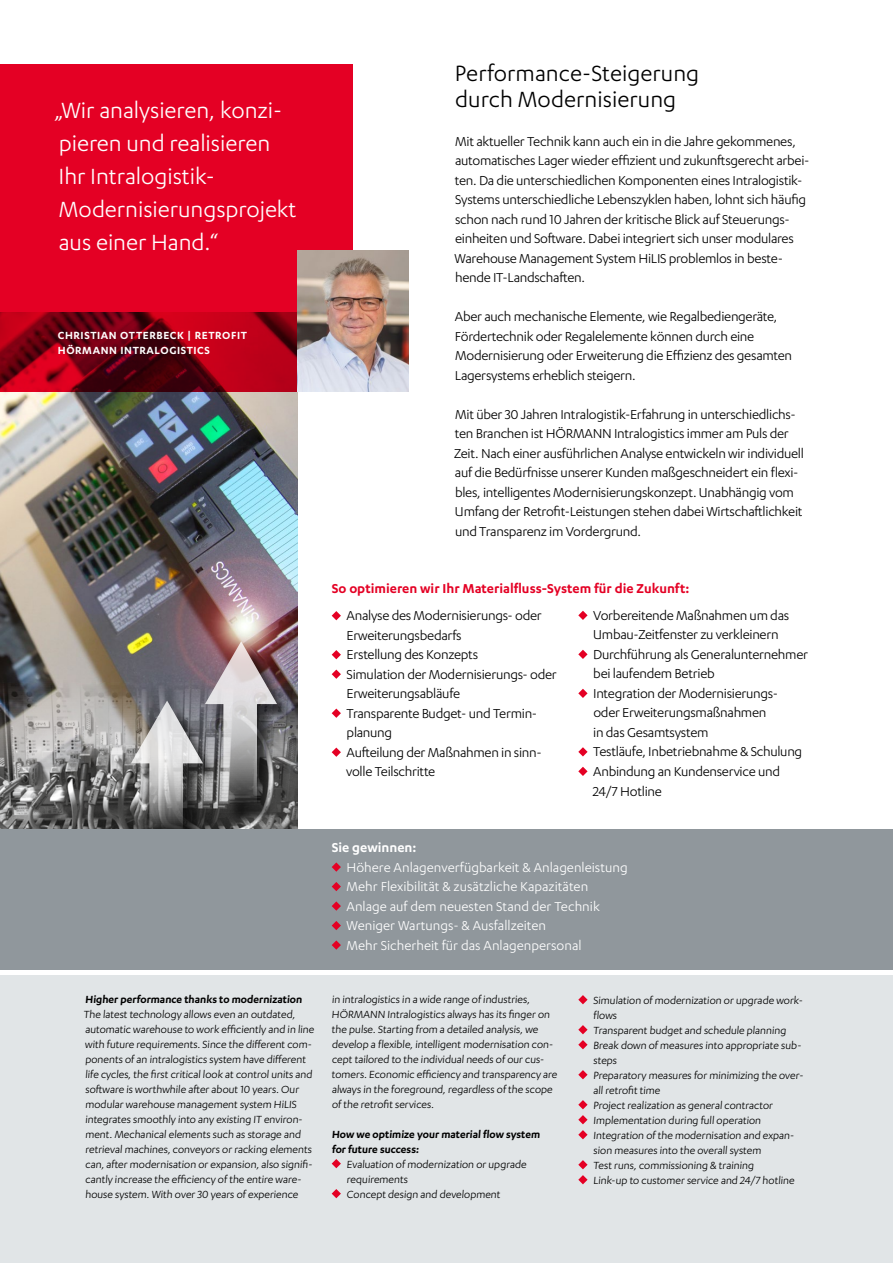
<style>
.page{position:relative;width:893px;height:1263px;background:#fff}
.page>*{position:absolute;margin:0;border:0;box-sizing:border-box;transform-origin:0 0}
.t1{font:25.5px/33px "Karbon";letter-spacing:-.005em;color:#fff}
.t2{font:25.5px/25.5px "Karbon";color:#000}
.t3{font:15px/19.5px "Karbon";letter-spacing:-.02em;color:#000}
.t4{font:15px/19.5px "Karbon";color:#fff}
.t5{font:600 15px "Karbon";color:#e40024}
.t6{font:600 15px "Karbon";color:#fff}
.t7{font:12px/15px "Karbon";letter-spacing:-.01em;color:#000}
.t8{font:600 12px/15px "Karbon";letter-spacing:-.01em;color:#000}
.t9{font:600 12px/15px "Karbon";letter-spacing:.05em;color:#fff}
</style>
<div class="page">
<img style="left:0;top:774px;width:298px;height:55px">
<div style="left:0;top:976px;width:893px;height:287px;background:#e1e5e7"></div>
<img style="left:0;top:391px;width:298px;height:383px">
<svg style="left:0;top:64px;width:353px;height:327px;background:#d00020"></svg>
<svg style="left:332px;top:1159px;width:9px;height:9px"></svg>
<svg style="left:332px;top:1189px;width:9px;height:9px"></svg>
<svg style="left:578px;top:995px;width:10px;height:9px"></svg>
<svg style="left:578px;top:1025px;width:10px;height:9px"></svg>
<svg style="left:578px;top:1040px;width:10px;height:9px"></svg>
<svg style="left:578px;top:1070px;width:10px;height:9px"></svg>
<svg style="left:578px;top:1100px;width:10px;height:9px"></svg>
<svg style="left:578px;top:1115px;width:10px;height:9px"></svg>
<svg style="left:578px;top:1130px;width:10px;height:9px"></svg>
<svg style="left:578px;top:1160px;width:10px;height:9px"></svg>
<svg style="left:578px;top:1175px;width:10px;height:9px"></svg>
<img style="left:298px;top:251px;width:110px;height:140px">
<svg style="left:332px;top:611px;width:9px;height:9px"></svg>
<svg style="left:332px;top:650px;width:9px;height:9px"></svg>
<svg style="left:332px;top:669px;width:9px;height:10px"></svg>
<svg style="left:332px;top:708px;width:9px;height:10px"></svg>
<svg style="left:332px;top:747px;width:9px;height:10px"></svg>
<svg style="left:578px;top:611px;width:10px;height:9px"></svg>
<svg style="left:578px;top:650px;width:10px;height:9px"></svg>
<svg style="left:578px;top:689px;width:10px;height:9px"></svg>
<svg style="left:578px;top:747px;width:10px;height:9px"></svg>
<svg style="left:578px;top:767px;width:10px;height:9px"></svg>
<div style="left:208px;top:645px;width:87px;height:180px;background:#000;opacity:.75"></div>
<svg style="left:131px;top:641px;width:146px;height:188px;background:#878284"></svg>
<div style="left:0;top:829px;width:893px;height:140px;background:#90979c"></div>
<svg style="left:332px;top:862px;width:9px;height:10px"></svg>
<svg style="left:332px;top:882px;width:9px;height:9px"></svg>
<svg style="left:332px;top:901px;width:9px;height:10px"></svg>
<svg style="left:332px;top:921px;width:9px;height:9px"></svg>
<svg style="left:332px;top:940px;width:9px;height:10px"></svg>
<h1 class="t1" style="left:55px;top:93px;width:243px">„Wir analysieren, konzi&shy;pieren und realisieren<br>Ihr Intralogistik-<br>Modernisierungsprojekt aus einer Hand.“</h1>
<p class="t9" style="left:58px;top:327px;width:191px">CHRISTIAN OTTERBECK | RETROFIT<br>HÖRMANN INTRALOGISTICS</p>
<h1 class="t2" style="left:455px;top:60px;width:246px">Performance-Steigerung durch Modernisierung</h1>
<p class="t3" style="left:454px;top:131px;width:357px">Mit aktueller Technik kann auch ein in die Jahre gekommenes, automatisches Lager wieder effizient und zukunftsgerecht arbei&shy;ten. Da die unterschiedlichen Komponenten eines Intralogistik-Systems unterschiedliche Lebenszyklen haben, lohnt sich häufig schon nach rund 10 Jahren der kritische Blick auf Steuerungs&shy;einheiten und Software. Dabei integriert sich unser modulares Warehouse Management System HiLIS problemlos in beste&shy;hende IT-Landschaften.</p>
<p class="t3" style="left:455px;top:306px;width:339px">Aber auch mechanische Elemente, wie Regalbediengeräte, Fördertechnik oder Regalelemente können durch eine Modernisierung oder Erweiterung die Effizienz des gesamten Lagersystems erheblich steigern.</p>
<p class="t3" style="left:454px;top:404px;width:351px">Mit über 30 Jahren Intralogistik-Erfahrung in unterschiedlichs&shy;ten Branchen ist HÖRMANN Intralogistics immer am Puls der Zeit. Nach einer ausführlichen Analyse entwickeln wir individuell auf die Bedürfnisse unserer Kunden maßgeschneidert ein flexi&shy;bles, intelligentes Modernisierungskonzept. Unabhängig vom Umfang der Retrofit-Leistungen stehen dabei Wirtschaftlichkeit und Transparenz im Vordergrund.</p>
<p class="t5" style="left:332px;top:580px;width:359px">So optimieren wir Ihr Materialfluss-System für die Zukunft:</p>
<p class="t3" style="left:346px;top:606px;width:212px">Analyse des Modernisierungs- oder<br>Erweiterungsbedarfs<br>Erstellung des Konzepts<br>Simulation der Modernisierungs- oder<br>Erweiterungsabläufe<br>Transparente Budget- und Termin&shy;planung<br>Aufteilung der Maßnahmen in sinn&shy;volle Teilschritte</p>
<p class="t3" style="left:593px;top:605px;width:217px">Vorbereitende Maßnahmen um das<br>Umbau-Zeitfenster zu verkleinern<br>Durchführung als Generalunternehmer bei laufendem Betrieb<br>Integration der Modernisierungs&shy;oder Erweiterungsmaßnahmen<br>in das Gesamtsystem<br>Testläufe, Inbetriebnahme &amp; Schulung<br>Anbindung an Kundenservice und<br>24/7 Hotline</p>
<p class="t8" style="left:85px;top:992px;width:220px">Higher performance thanks to modernization</p>
<p class="t7" style="left:83px;top:1007px;width:233px">The latest technology allows even an outdated, automatic warehouse to work efficiently and in line with future requirements. Since the different com&shy;ponents of an intralogistics system have different life cycles, the first critical look at control units and software is worthwhile after about 10 years. Our modular warehouse management system HiLIS integrates smoothly into any existing IT environ&shy;ment. Mechanical elements such as storage and retrieval machines, conveyors or racking elements can, after modernisation or expansion, also signifi&shy;cantly increase the efficiency of the entire ware&shy;house system. With over 30 years of experience</p>
<p class="t6" style="left:332px;top:839px;width:86px">Sie gewinnen:</p>
<p class="t4" style="left:347px;top:857px;width:283px">Höhere Anlagenverfügbarkeit &amp; Anlagenleistung Mehr Flexibilität &amp; zusätzliche Kapazitäten Anlage auf dem neuesten Stand der Technik Weniger Wartungs- &amp; Ausfallzeiten<br>Mehr Sicherheit für das Anlagenpersonal</p>
<p class="t7" style="left:332px;top:992px;width:228px">in intralogistics in a wide range of industries, HÖRMANN Intralogistics always has its finger on the pulse. Starting from a detailed analysis, we develop a flexible, intelligent modernisation con&shy;cept tailored to the individual needs of our cus&shy;tomers. Economic efficiency and transparency are always in the foreground, regardless of the scope of the retrofit services.</p>
<p class="t8" style="left:332px;top:1127px;width:211px">How we optimize your material flow system for future success:</p>
<p class="t7" style="left:347px;top:1157px;width:183px">Evaluation of modernization or upgrade requirements<br>Concept design and development</p>
<p class="t7" style="left:593px;top:993px;width:213px">Simulation of modernization or upgrade work&shy;flows<br>Transparent budget and schedule planning Break down of measures into appropriate sub&shy;steps<br>Preparatory measures for minimizing the over&shy;all retrofit time<br>Project realization as general contractor Implementation during full operation Integration of the modernisation and expan&shy;sion measures into the overall system<br>Test runs, commissioning &amp; training<br>Link-up to customer service and 24/7 hotline</p>
</div>
